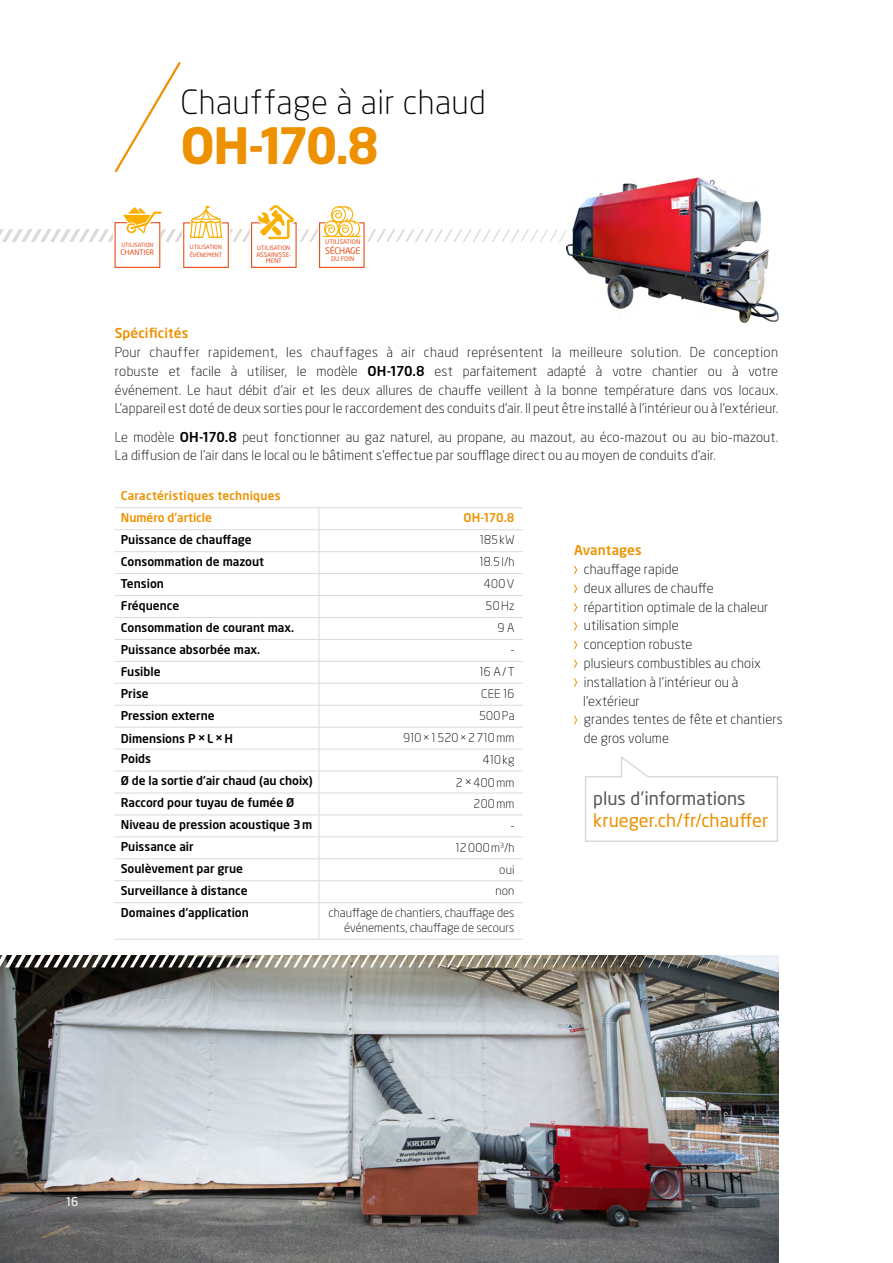
<style>
.page{position:relative;width:893px;height:1263px;background:#fff}
.page>*{position:absolute;margin:0;border:0;box-sizing:border-box;transform-origin:0 0}
.t1{font:700 49.5px "Neo Sans Pro";color:#ee9100}
.t2{font:300 33px "Neo Sans Pro";letter-spacing:.015em;color:#000}
.t3{font:18.15px "Neo Sans Pro";color:#eb9000}
.t4{font:18.15px "Neo Sans Pro";letter-spacing:-.005em;color:#575756}
.t5{font:300 13.5px/18.8px "Neo Sans Pro";letter-spacing:.01em;color:#000}
.t6{font:500 13.5px "Neo Sans Pro";letter-spacing:.01em;color:#ee9100}
.t7{font:500 12px "Neo Sans Pro";color:#000}
.t8{font:300 12px/15px "Neo Sans Pro";letter-spacing:.005em;color:#000;text-align:right}
.t9{font:500 12px/21.9px "Neo Sans Pro";letter-spacing:.015em;color:#ee9100}
.t10{font:12px "Neo Sans Pro";color:#fff}
.t11{font:8.85px "Neo Sans Pro";letter-spacing:-.02em;color:#e94e1b}
.t12{font:7.5px "Neo Sans Pro";color:#e94e1b}
.t13{font:6.3px/6.6px "Neo Sans Pro";color:#e94e1b;text-align:center}
.t14{font:6px "Neo Sans Pro";color:#e94e1b}
.t15{font:5.7px "Neo Sans Pro";color:#e94e1b}
.s1{font-weight:500}
.s2{font-size:13.5px}
</style>
<div class="page">
<img style="left:0;top:955px;width:778px;height:308px">
<svg style="left:114px;top:62px;width:67px;height:111px"></svg>
<img style="left:567px;top:177px;width:211px;height:145px">
<svg style="left:574px;top:565px;width:4px;height:10px"></svg>
<svg style="left:574px;top:584px;width:4px;height:9px"></svg>
<svg style="left:574px;top:603px;width:4px;height:9px"></svg>
<svg style="left:574px;top:622px;width:4px;height:9px"></svg>
<svg style="left:574px;top:640px;width:4px;height:10px"></svg>
<svg style="left:574px;top:659px;width:4px;height:9px"></svg>
<svg style="left:574px;top:678px;width:4px;height:9px"></svg>
<svg style="left:574px;top:715px;width:4px;height:10px"></svg>
<svg style="left:585px;top:756px;width:193px;height:86px"></svg>
<div style="left:183px;top:222px;width:46px;height:46px;border:1px solid #e94e1b"></div>
<div style="left:115px;top:222px;width:45px;height:46px;border:1px solid #e94e1b"></div>
<div style="left:251px;top:222px;width:46px;height:46px;border:1px solid #e94e1b"></div>
<svg style="left:0;top:955px;width:771px;height:12px;background:#8f8c82"></svg>
<hr style="left:319px;top:529px;width:204px;height:1px;background:#dadada">
<hr style="left:115px;top:551px;width:204px;height:1px;background:#dadada">
<hr style="left:319px;top:551px;width:204px;height:1px;background:#dadada">
<hr style="left:115px;top:573px;width:204px;height:1px;background:#dadada">
<hr style="left:319px;top:573px;width:204px;height:1px;background:#dadada">
<hr style="left:115px;top:595px;width:204px;height:1px;background:#dadada">
<hr style="left:319px;top:595px;width:204px;height:1px;background:#dadada">
<hr style="left:115px;top:617px;width:204px;height:1px;background:#dadada">
<hr style="left:319px;top:617px;width:204px;height:1px;background:#dadada">
<hr style="left:115px;top:639px;width:204px;height:1px;background:#dadada">
<hr style="left:319px;top:639px;width:204px;height:1px;background:#dadada">
<hr style="left:115px;top:661px;width:204px;height:1px;background:#dadada">
<hr style="left:319px;top:661px;width:204px;height:1px;background:#dadada">
<hr style="left:115px;top:683px;width:204px;height:1px;background:#dadada">
<hr style="left:319px;top:683px;width:204px;height:1px;background:#dadada">
<hr style="left:115px;top:705px;width:204px;height:1px;background:#dadada">
<hr style="left:319px;top:705px;width:204px;height:1px;background:#dadada">
<hr style="left:115px;top:727px;width:204px;height:1px;background:#dadada">
<hr style="left:319px;top:727px;width:204px;height:1px;background:#dadada">
<hr style="left:115px;top:749px;width:204px;height:1px;background:#dadada">
<hr style="left:319px;top:749px;width:204px;height:1px;background:#dadada">
<hr style="left:115px;top:771px;width:204px;height:1px;background:#dadada">
<hr style="left:319px;top:771px;width:204px;height:1px;background:#dadada">
<hr style="left:115px;top:793px;width:204px;height:1px;background:#dadada">
<hr style="left:319px;top:793px;width:204px;height:1px;background:#dadada">
<hr style="left:115px;top:814px;width:204px;height:1px;background:#dadada">
<hr style="left:319px;top:814px;width:204px;height:1px;background:#dadada">
<hr style="left:115px;top:836px;width:204px;height:1px;background:#dadada">
<hr style="left:319px;top:836px;width:204px;height:1px;background:#dadada">
<hr style="left:115px;top:858px;width:204px;height:1px;background:#dadada">
<hr style="left:319px;top:858px;width:204px;height:1px;background:#dadada">
<hr style="left:115px;top:880px;width:204px;height:1px;background:#dadada">
<hr style="left:319px;top:880px;width:204px;height:1px;background:#dadada">
<hr style="left:115px;top:902px;width:204px;height:1px;background:#dadada">
<hr style="left:319px;top:902px;width:204px;height:1px;background:#dadada">
<hr style="left:115px;top:939px;width:204px;height:1px;background:#dadada">
<hr style="left:319px;top:939px;width:204px;height:1px;background:#dadada">
<hr style="left:319px;top:903px;width:1px;height:36px;background:#dadada">
<hr style="left:115px;top:507px;width:204px;height:1px;background:#dadada">
<hr style="left:319px;top:507px;width:204px;height:1px;background:#dadada">
<svg style="left:319px;top:508px;width:1px;height:394px"></svg>
<hr style="left:115px;top:529px;width:204px;height:1px;background:#dadada">
<div style="left:319px;top:222px;width:46px;height:46px;border:1px solid #e94e1b"></div>
<svg style="left:0;top:203px;width:758px;height:39px"></svg>
<h2 class="t2" style="left:181px;top:82px;width:307px">Chauffage à air chaud</h2>
<h1 class="t1" style="left:181px;top:114px;width:200px">OH-170.8</h1>
<p class="t15" style="left:121px;top:241px;width:34px">UTILISATION</p>
<p class="t12" style="left:121px;top:247px;width:35px">CHANTIER</p>
<p class="t15" style="left:190px;top:244px;width:34px">UTILISATION</p>
<p class="t14" style="left:190px;top:251px;width:34px">ÉVÉNEMENT</p>
<p class="t14" style="left:257px;top:244px;width:35px">UTILISATION</p>
<p class="t13" style="left:256px;top:251px;width:36px">ASSAINISSE-<br>MENT</p>
<p class="t13" style="left:325px;top:239px;width:37px">UTILISATION</p>
<p class="t11" style="left:325px;top:245px;width:37px">SÉCHAGE</p>
<p class="t13" style="left:331px;top:255px;width:25px">DU FOIN</p>
<p class="t6" style="left:115px;top:325px;width:75px">Spécificités</p>
<p class="t5" style="left:115px;top:343px;width:665px;text-align:justify">Pour chauffer rapidement, les chauffages à air chaud représentent la meilleure solution. De conception robuste et facile à utiliser, le modèle <span class="s1">OH-170.8</span> est parfaitement adapté à votre chantier ou à votre événement. Le haut débit d'air et les deux allures de chauffe veillent à la bonne température dans vos locaux.<br>L'appareil est doté de deux sorties pour le raccordement des conduits d'air. Il peut être installé à l'intérieur ou à l'extérieur.</p>
<p class="t5" style="left:115px;top:427px;width:665px">Le modèle <span class="s1">OH-170.8</span> peut fonctionner au gaz naturel, au propane, au mazout, au éco-mazout ou au bio-mazout.<br>La diffusion de l'air dans le local ou le bâtiment s'effectue par soufflage direct ou au moyen de conduits d’air.</p>
<p class="t9" style="left:121px;top:484px;width:161px">Caractéristiques techniques<br>Numéro d'article</p>
<p class="t9" style="left:463px;top:507px;width:53px">OH-170.8</p>
<p class="t7" style="left:121px;top:532px;width:132px">Puissance de chauffage</p>
<p class="t8" style="left:480px;top:532px;width:36px">185kW</p>
<p class="t7" style="left:121px;top:554px;width:145px">Consommation de mazout</p>
<p class="t8" style="left:479px;top:554px;width:37px">18.5l/h</p>
<p class="t7" style="left:121px;top:576px;width:45px">Tension</p>
<p class="t8" style="left:484px;top:576px;width:32px">400V</p>
<p class="t7" style="left:121px;top:598px;width:60px">Fréquence</p>
<p class="t8" style="left:486px;top:598px;width:30px">50Hz</p>
<p class="t7" style="left:121px;top:620px;width:175px">Consommation de courant max.</p>
<p class="t8" style="left:498px;top:620px;width:18px">9 A</p>
<p class="t7" style="left:121px;top:642px;width:141px">Puissance absorbée max.</p>
<p class="t8" style="left:510px;top:642px;width:6px">-</p>
<p class="t7" style="left:121px;top:664px;width:41px">Fusible</p>
<p class="t8" style="left:480px;top:664px;width:36px">16 A/T</p>
<p class="t7" style="left:121px;top:685px;width:29px">Prise</p>
<p class="t8" style="left:481px;top:686px;width:35px">CEE 16</p>
<p class="t7" style="left:121px;top:707px;width:95px">Pression externe</p>
<p class="t8" style="left:479px;top:708px;width:37px">500Pa</p>
<p class="t7" style="left:121px;top:731px;width:114px">Dimensions P<span class="s2">×</span>L<span class="s2">×</span>H</p>
<p class="t8" style="left:403px;top:730px;width:113px">910×1520×2710mm</p>
<p class="t7" style="left:121px;top:751px;width:32px">Poids</p>
<p class="t8" style="left:483px;top:752px;width:33px">410kg</p>
<p class="t7" style="left:121px;top:773px;width:194px">Ø de la sortie d'air chaud (au choix)</p>
<p class="t8" style="left:456px;top:775px;width:60px">2<span class="s2">×</span>400mm</p>
<p class="t7" style="left:121px;top:795px;width:175px">Raccord pour tuyau de fumée Ø</p>
<p class="t8" style="left:474px;top:796px;width:42px">200mm</p>
<p class="t7" style="left:121px;top:817px;width:193px">Niveau de pression acoustique 3m</p>
<p class="t8" style="left:510px;top:818px;width:6px">-</p>
<p class="t7" style="left:121px;top:839px;width:74px">Puissance air</p>
<p class="t8" style="left:456px;top:839px;width:60px">12000m<sup>3</sup>/h</p>
<p class="t7" style="left:121px;top:861px;width:124px">Soulèvement par grue</p>
<p class="t8" style="left:499px;top:861px;width:17px">oui</p>
<p class="t7" style="left:121px;top:883px;width:128px">Surveillance à distance</p>
<p class="t8" style="left:495px;top:883px;width:21px">non</p>
<p class="t7" style="left:121px;top:905px;width:130px">Domaines d'application</p>
<p class="t8" style="left:328px;top:905px;width:188px">chauffage de chantiers, chauffage des événements, chauffage de secours</p>
<p class="t6" style="left:574px;top:542px;width:69px">Avantages</p>
<p class="t5" style="left:583px;top:560px;width:201px">chauffage rapide<br>deux allures de chauffe<br>répartition optimale de la chaleur utilisation simple<br>conception robuste<br>plusieurs combustibles au choix installation à l'intérieur ou à l'extérieur<br>grandes tentes de fête et chantiers de gros volume</p>
<h3 class="t4" style="left:593px;top:787px;width:154px">plus d’informations</h3>
<h3 class="t3" style="left:593px;top:809px;width:176px">krueger.ch/fr/chauffer</h3>
<p class="t10" style="left:66px;top:1194px;width:14px">16</p>
</div>
